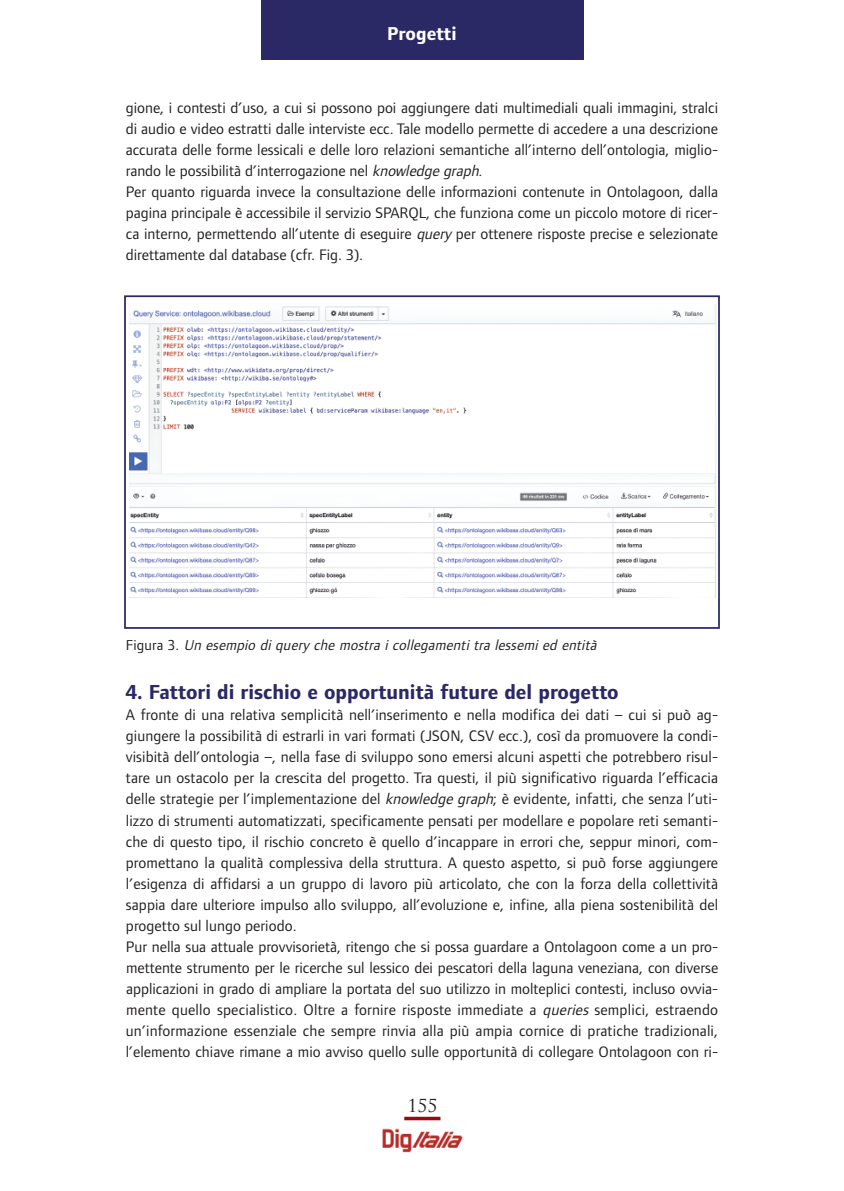
<style>
.page{position:relative;width:844px;height:1191px;background:#fff}
.page>*{position:absolute;margin:0;border:0;box-sizing:border-box;transform-origin:0 0}
.t1{font:700 21px "Foundry Form Sans";color:#2b2866}
.t2{font:700 19.25px "Foundry Form Sans";color:#fff}
.t3{font:17.5px "Trajan Pro";color:#231f20}
.t4{font:15.75px/21px "Foundry Form Sans";color:#231f20}
.t5{font:italic 14.88px "Foundry Form Sans";color:#231f20}
.s1{font-style:italic}
.s2{font-style:normal}
</style>
<div class="page">
<img style="left:382px;top:1128px;width:81px;height:24px">
<div style="left:260px;top:0;width:323px;height:60px;background:#2b2866"></div>
<svg style="left:404px;top:1116px;width:36px;height:4px"></svg>
<img style="left:129px;top:306px;width:586px;height:291px">
<div style="left:124px;top:295px;width:595px;height:334px;border:2px solid #2b2866"></div>
<p class="t2" style="left:387px;top:26px;width:71px">Progetti</p>
<p class="t4" style="left:126px;top:99px;width:593px">gione, i contesti d’uso, a cui si possono poi aggiungere dati multimediali quali immagini, stralci di audio e video estratti dalle interviste ecc. Tale modello permette di accedere a una descrizione accurata delle forme lessicali e delle loro relazioni semantiche all’interno dell’ontologia, miglio&shy;rando le possibilità d’interrogazione nel <span class="s1">knowledgegraph</span>.<br>Per quanto riguarda invece la consultazione delle informazioni contenute in Ontolagoon, dalla pagina principale è accessibile il servizio SPARQL, che funziona come un piccolo motore di ricer&shy;ca interno, permettendo all’utente di eseguire <span class="s1">query</span> per ottenere risposte precise e selezionate direttamente dal database (cfr. Fig. 3).</p>
<p class="t5" style="left:126px;top:639px;width:475px"><span class="s2">F i g u r a 3 .</span> Un esempio di query che mostra i collegamenti tra lessemi ed entità</p>
<h1 class="t1" style="left:126px;top:684px;width:494px">4. Fattori di rischio e opportunità future del progetto</h1>
<p class="t4" style="left:126px;top:706px;width:593px">A fronte di una relativa semplicità nell’inserimento e nella modifica dei dati – cui si può ag&shy;giungere la possibilità di estrarli in vari formati (JSON, CSV ecc.), così da promuovere la condi&shy;visibità dell’ontologia –, nella fase di sviluppo sono emersi alcuni aspetti che potrebbero risul&shy;tare un ostacolo per la crescita del progetto. Tra questi, il più significativo riguarda l’efficacia delle strategie per l’implementazione del <span class="s1">knowledgegraph</span>; è evidente, infatti, che senza l’uti&shy;lizzo di strumenti automatizzati, specificamente pensati per modellare e popolare reti semanti&shy;che di questo tipo, il rischio concreto è quello d’incappare in errori che, seppur minori, com&shy;promettano la qualità complessiva della struttura. A questo aspetto, si può forse aggiungere l’esigenza di affidarsi a un gruppo di lavoro più articolato, che con la forza della collettività sappia dare ulteriore impulso allo sviluppo, all’evoluzione e, infine, alla piena sostenibilità del progetto sul lungo periodo.<br>Pur nella sua attuale provvisorietà, ritengo che si possa guardare a Ontolagoon come a un pro&shy;mettente strumento per le ricerche sul lessico dei pescatori della laguna veneziana, con diverse applicazioni in grado di ampliare la portata del suo utilizzo in molteplici contesti, incluso ovvia&shy;mente quello specialistico. Oltre a fornire risposte immediate a <span class="s1">queries</span> semplici, estraendo un’informazione essenziale che sempre rinvia alla più ampia cornice di pratiche tradizionali, l’elemento chiave rimane a mio avviso quello sulle opportunità di collegare Ontolagoon con ri-</p>
<p class="t3" style="left:407px;top:1099px;width:31px">155</p>
</div>
